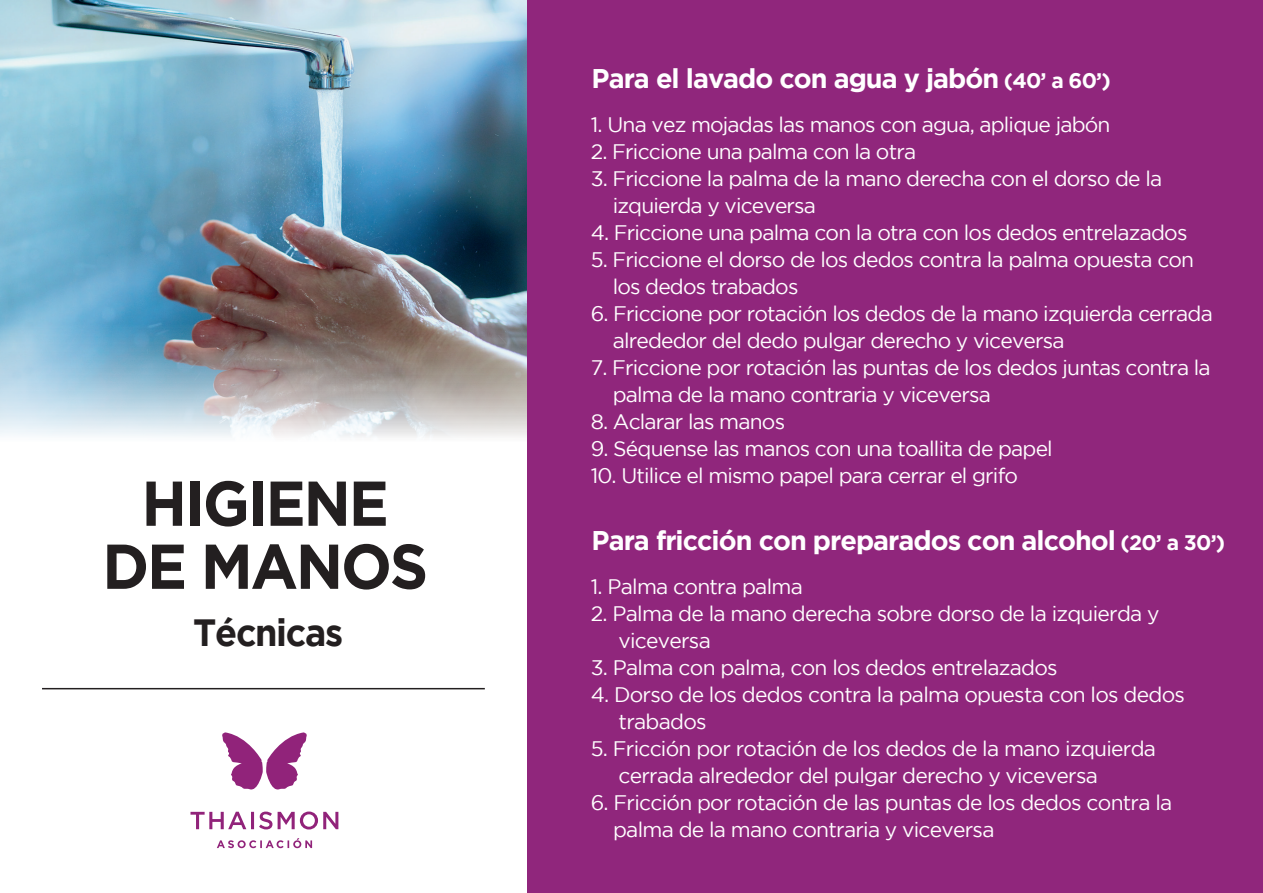
<style>
.page{position:relative;width:1263px;height:893px;background:#fff}
.page>*{position:absolute;margin:0;border:0;box-sizing:border-box;transform-origin:0 0}
.t1{font:700 63.15px/63px "Gotham";letter-spacing:-.035em;color:#231f20;text-align:center;scale:.95 1}
.t2{font:700 37.95px "Gotham";letter-spacing:-.035em;color:#231f20;scale:.95 1}
.t3{font:700 27px "Gotham";letter-spacing:-.035em;color:#fff}
.t4{font:21px/27px "Gotham";letter-spacing:-.04em;color:#fff}
.s1{font-size:21px}
</style>
<div class="page">
<img style="left:0;top:0;width:527px;height:321px">
<svg style="left:0;top:321px;width:527px;height:116px"></svg>
<div style="left:527px;top:0;width:736px;height:893px;background:#90267c"></div>
<svg style="left:222px;top:732px;width:85px;height:58px"></svg>
<svg style="left:190px;top:811px;width:148px;height:18px"></svg>
<svg style="left:217px;top:838px;width:95px;height:10px"></svg>
<hr style="left:42px;top:688px;width:443px;height:1px;background:#231f20">
<h1 class="t1" style="left:102px;top:470px;width:345px">HIGIENE<br>DE MANOS</h1>
<h2 class="t2" style="left:193px;top:610px;width:159px">Técnicas</h2>
<p class="t3" style="left:592px;top:63px;width:521px">Para el lavado con agua y jabón <span class="s1">(40’ a 60’)</span></p>
<p class="t4" style="left:591px;top:111px;width:521px">1. Una vez mojadas las manos con agua, aplique jabón</p>
<p class="t4" style="left:591px;top:138px;width:327px">2. Friccione una palma con la otra</p>
<p class="t4" style="left:613px;top:165px;width:551px;text-indent:-22px">3. Friccione la palma de la mano derecha con el dorso de la izquierda y viceversa</p>
<p class="t4" style="left:591px;top:219px;width:598px">4. Friccione una palma con la otra con los dedos entrelazados</p>
<p class="t4" style="left:613px;top:246px;width:583px;text-indent:-22px">5. Friccione el dorso de los dedos contra la palma opuesta con los dedos trabados</p>
<p class="t4" style="left:613px;top:300px;width:602px;text-indent:-22px">6. Friccione por rotación los dedos de la mano izquierda cerrada alrededor del dedo pulgar derecho y viceversa</p>
<p class="t4" style="left:613px;top:354px;width:599px;text-indent:-22px">7. Friccione por rotación las puntas de los dedos juntas contra la palma de la mano contraria y viceversa</p>
<p class="t4" style="left:591px;top:408px;width:196px">8. Aclarar las manos</p>
<p class="t4" style="left:591px;top:435px;width:464px">9. Séquense las manos con una toallita de papel</p>
<p class="t4" style="left:591px;top:462px;width:429px">10. Utilice el mismo papel para cerrar el grifo</p>
<p class="t3" style="left:592px;top:524px;width:635px">Para fricción con preparados con alcohol <span class="s1">(20’ a 30’)</span></p>
<p class="t4" style="left:591px;top:572px;width:214px">1. Palma contra palma</p>
<p class="t4" style="left:619px;top:599px;width:543px;text-indent:-28px">2. Palma de la mano derecha sobre dorso de la izquierda y viceversa</p>
<p class="t4" style="left:591px;top:653px;width:468px">3. Palma con palma, con los dedos entrelazados</p>
<p class="t4" style="left:619px;top:680px;width:568px;text-indent:-28px">4. Dorso de los dedos contra la palma opuesta con los dedos trabados</p>
<p class="t4" style="left:619px;top:734px;width:539px;text-indent:-28px">5. Fricción por rotación de los dedos de la mano izquierda cerrada alrededor del pulgar derecho y viceversa</p>
<p class="t4" style="left:613px;top:788px;width:561px;text-indent:-22px">6. Fricción por rotación de las puntas de los dedos contra la palma de la mano contraria y viceversa</p>
</div>
